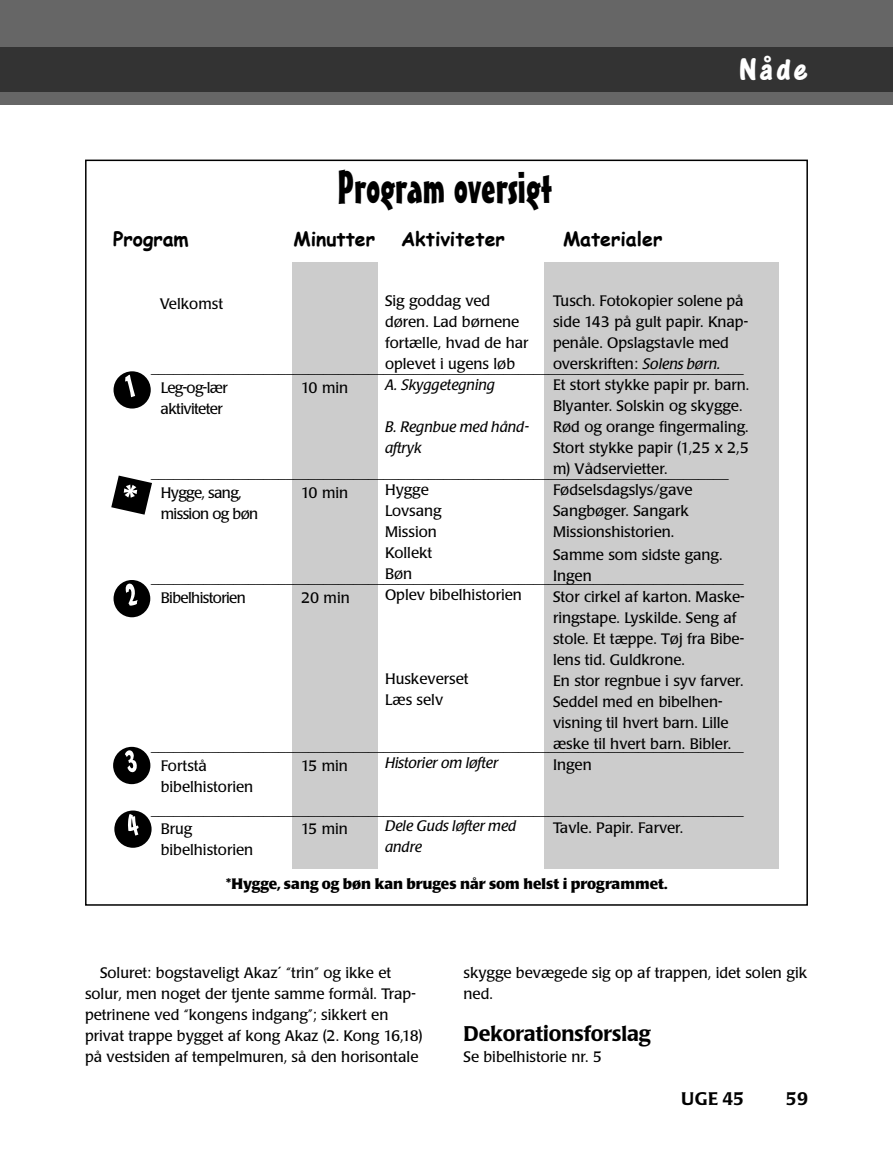
<style>
.page{position:relative;width:893px;height:1149px;background:#fff}
.page>*{position:absolute;margin:0;border:0;box-sizing:border-box;transform-origin:0 0}
.t1{font:45px "Mister Earl BT";color:#000}
.t2{font:33px "One Stroke Script Bold Plain";color:#fff}
.t3{font:500 21px "Poppl Laudatio";color:#000}
.t4{font:700 19.5px "Comic Sans MS";color:#000}
.t5{font:500 18px "Poppl Laudatio";letter-spacing:.02em;color:#000}
.t6{font:15px/21px "Poppl Laudatio";color:#000}
.t7{font:italic 15px/21px "Poppl Laudatio";color:#000}
.t8{font:15px/21px "Poppl Laudatio";letter-spacing:-.04em;color:#000}
.t9{font:700 15px "Poppl Laudatio";color:#000}
.s1{font-style:italic}
</style>
<div class="page">
<div style="left:0;top:0;width:893px;height:104px;background:#666"></div>
<div style="left:0;top:47px;width:893px;height:44px;background:#333"></div>
<div style="left:544px;top:262px;width:234px;height:606px;background:#ccc"></div>
<div style="left:292px;top:262px;width:86px;height:606px;background:#ccc"></div>
<div style="left:114px;top:371px;width:37px;height:37px;background:#000;border-radius:50%"></div>
<svg style="left:125px;top:374px;width:10px;height:23px"></svg>
<div style="left:114px;top:580px;width:36px;height:37px;background:#000;border-radius:50%"></div>
<svg style="left:125px;top:583px;width:13px;height:22px"></svg>
<svg style="left:111px;top:475px;width:41px;height:39px"></svg>
<div style="left:113px;top:746px;width:37px;height:38px;background:#000;border-radius:50%"></div>
<svg style="left:125px;top:750px;width:12px;height:22px"></svg>
<div style="left:114px;top:810px;width:38px;height:37px;background:#000;border-radius:50%"></div>
<svg style="left:128px;top:814px;width:11px;height:21px"></svg>
<h1 class="t1" style="left:338px;top:170px;width:216px">Program oversigt</h1>
<h3 class="t4" style="left:113px;top:224px;width:77px">Program</h3>
<h3 class="t4" style="left:294px;top:224px;width:83px">Minutter</h3>
<h3 class="t4" style="left:401px;top:224px;width:105px">Aktiviteter</h3>
<h3 class="t4" style="left:563px;top:224px;width:101px">Materialer</h3>
<h2 class="t2" style="left:738px;top:60px;width:71px">Nåde</h2>
<p class="t6" style="left:553px;top:291px;width:198px">Tusch. Fotokopier solene på side 143 på gult papir. Knap&shy;penåle. Opslagstavle med overskriften: <span class="s1">Solens børn.<br></span>Et stort stykke papir pr. barn.<br>Blyanter. Solskin og skygge.<br>Rød og orange fingermaling.<br>Stort stykke papir (1,25 x 2,5 m) Vådservietter.<br>Fødselsdagslys/gave<br>Sangbøger. Sangark<br>Missionshistorien.</p>
<p class="t6" style="left:553px;top:546px;width:193px">Samme som sidste gang.<br>Ingen<br>Stor cirkel af karton. Maske&shy;ringstape. Lyskilde. Seng af stole. Et tæppe. Tøj fra Bibe&shy;lens tid. Guldkrone.<br>En stor regnbue i syv farver.<br>Seddel med en bibelhen&shy;visning til hvert barn. Lille æske til hvert barn. Bibler.<br>Ingen</p>
<p class="t6" style="left:385px;top:291px;width:145px">Sig goddag ved døren. Lad børnene fortælle, hvad de har oplevet i ugens løb</p>
<p class="t7" style="left:385px;top:376px;width:111px">A. Skyggetegning</p>
<p class="t7" style="left:385px;top:418px;width:146px">B. Regnbue med hånd&shy;aftryk</p>
<p class="t6" style="left:385px;top:480px;width:138px">Hygge<br>Lovsang<br>Mission<br>Kollekt<br>Bøn<br>Oplev bibelhistorien</p>
<p class="t6" style="left:160px;top:294px;width:65px">Velkomst</p>
<p class="t6" style="left:151px;top:359px;width:594px">_______________________________________________________________________________</p>
<p class="t8" style="left:161px;top:378px;width:69px">Leg-og-lær aktiviteter</p>
<p class="t6" style="left:301px;top:378px;width:49px">10 min</p>
<p class="t6" style="left:151px;top:464px;width:579px">_____________________________________________________________________________</p>
<p class="t6" style="left:301px;top:483px;width:49px">10 min</p>
<p class="t8" style="left:161px;top:483px;width:99px">Hygge, sang, mission og bøn</p>
<p class="t6" style="left:151px;top:569px;width:594px">_______________________________________________________________________________</p>
<p class="t8" style="left:161px;top:588px;width:87px">Bibelhistorien</p>
<p class="t6" style="left:301px;top:588px;width:50px">20 min</p>
<p class="t6" style="left:385px;top:669px;width:85px">Huskeverset<br>Læs selv</p>
<p class="t6" style="left:151px;top:737px;width:594px">_______________________________________________________________________________</p>
<p class="t7" style="left:385px;top:754px;width:115px">Historier om løfter</p>
<p class="t6" style="left:161px;top:756px;width:94px">Fortstå bibelhistorien</p>
<p class="t6" style="left:161px;top:819px;width:94px">Brug bibelhistorien</p>
<p class="t6" style="left:301px;top:756px;width:48px">15 min</p>
<p class="t7" style="left:385px;top:817px;width:133px">Dele Guds løfter med andre</p>
<p class="t6" style="left:553px;top:819px;width:132px">Tavle. Papir. Farver.</p>
<p class="t6" style="left:301px;top:819px;width:48px">15 min</p>
<p class="t9" style="left:226px;top:877px;width:443px">*Hygge, sang og bøn kan bruges når som helst i programmet.</p>
<p class="t6" style="left:85px;top:963px;width:339px;text-indent:15px">Soluret: bogstaveligt Akaz´ “trin” og ikke et solur, men noget der tjente samme formål. Trap&shy;petrinene ved “kongens indgang”; sikkert en privat trappe bygget af kong Akaz (2. Kong 16,18) på vestsiden af tempelmuren, så den horisontale</p>
<p class="t6" style="left:463px;top:963px;width:345px">skygge bevægede sig op af trappen, idet solen gik ned.</p>
<h3 class="t3" style="left:463px;top:1025px;width:189px">Dekorationsforslag</h3>
<p class="t6" style="left:463px;top:1047px;width:140px">Se bibelhistorie nr. 5</p>
<p class="t5" style="left:681px;top:1090px;width:64px">UGE 45</p>
<p class="t5" style="left:786px;top:1090px;width:24px">59</p>
</div>
